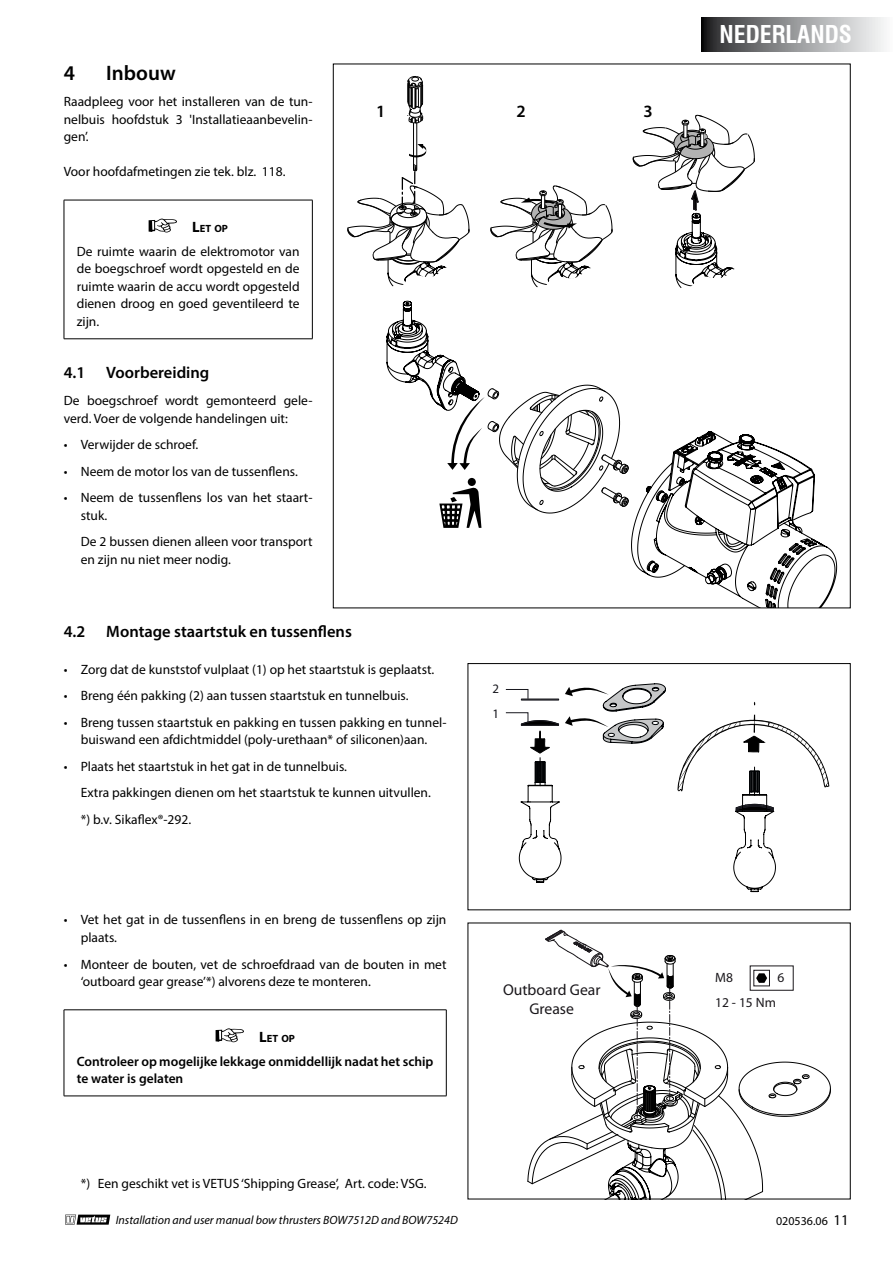
<style>
.page{position:relative;width:893px;height:1263px;background:#fff}
.page>*{position:absolute;margin:0;border:0;box-sizing:border-box;transform-origin:0 0}
.t1{font:700 condensed 24px "Swiss 721 BT";color:#fff}
.t2{font:600 21px "Myriad Pro";color:#000}
.t3{font:600 17.25px "Myriad Pro";color:#000}
.t4{font:600 16.5px "Myriad Pro";color:#000}
.t5{font:15.6px/18.8px "Myriad Pro";color:#1a171b;text-align:center}
.t6{font:13.5px/17.5px "Myriad Pro";color:#000}
.t7{font:600 13.5px/17.5px "Myriad Pro";color:#000}
.t8{font:13.5px/24.3px "Myriad Pro";color:#1a171b}
.t9{font:12.9px "Myriad Pro";color:#17171d}
.t10{font:italic 12px "Myriad Pro";color:#000}
.t11{font:12px "Myriad Pro";color:#000}
.t12{font:700 10.5px "Myriad Pro";color:#000}
.s1{font-size:15px}
</style>
<div class="page">
<svg style="left:65px;top:1214px;width:45px;height:11px"></svg>
<svg style="left:505px;top:683px;width:161px;height:200px"></svg>
<svg style="left:677px;top:715px;width:152px;height:177px"></svg>
<div style="left:468px;top:663px;width:382px;height:247px;border:1px solid #000"></div>
<svg style="left:527px;top:929px;width:304px;height:268px"></svg>
<svg style="left:347px;top:76px;width:490px;height:530px"></svg>
<hr style="left:64px;top:200px;width:249px;height:1px;background:#000">
<hr style="left:64px;top:200px;width:1px;height:139px;background:#000">
<hr style="left:312px;top:200px;width:1px;height:139px;background:#000">
<hr style="left:64px;top:339px;width:249px;height:1px;background:#000">
<svg style="left:149px;top:219px;width:28px;height:13px"></svg>
<hr style="left:64px;top:1009px;width:382px;height:1px;background:#000">
<hr style="left:64px;top:1010px;width:1px;height:86px;background:#000">
<hr style="left:446px;top:1010px;width:1px;height:86px;background:#000">
<hr style="left:64px;top:1096px;width:382px;height:1px;background:#000">
<svg style="left:216px;top:1028px;width:28px;height:14px"></svg>
<svg style="left:702px;top:17px;width:182px;height:34px;background:#919293"></svg>
<h2 class="t2" style="left:64px;top:59px;width:13px">4</h2>
<h2 class="t2" style="left:106px;top:59px;width:71px">Inbouw</h2>
<p class="t6" style="left:64px;top:93px;width:250px;text-align:justify">Raadpleeg voor het installeren van de tun&shy;nelbuis hoofdstuk 3 'Installatieaanbevelin&shy;gen’.</p>
<p class="t6" style="left:64px;top:163px;width:223px">Voor hoofdafmetingen zie tek. blz. 118.</p>
<p class="t12" style="left:192px;top:222px;width:37px"><span class="s1">L</span>ET OP</p>
<p class="t6" style="left:77px;top:242px;width:224px;text-align:justify">De ruimte waarin de elektromotor van de boegschroef wordt opgesteld en de ruimte waarin de accu wordt opgesteld dienen droog en goed geventileerd te zijn.</p>
<p class="t4" style="left:64px;top:362px;width:23px">4.1</p>
<p class="t4" style="left:106px;top:362px;width:105px">Voorbereiding</p>
<p class="t6" style="left:64px;top:391px;width:250px">De boegschroef wordt gemonteerd gele&shy;verd. Voer de volgende handelingen uit:</p>
<p class="t6" style="left:64px;top:436px;width:136px">• Verwijder de schroef.</p>
<p class="t6" style="left:64px;top:462px;width:236px">• Neem de motor los van de tussenflens.</p>
<p class="t6" style="left:81px;top:489px;width:233px;text-indent:-17px">• Neem de tussenflens los van het staart&shy;stuk.</p>
<p class="t6" style="left:81px;top:533px;width:233px">De 2 bussen dienen alleen voor transport en zijn nu niet meer nodig.</p>
<p class="t3" style="left:376px;top:100px;width:11px">1</p>
<p class="t3" style="left:516px;top:100px;width:11px">2</p>
<p class="t3" style="left:644px;top:100px;width:11px">3</p>
<p class="t4" style="left:64px;top:621px;width:23px">4.2</p>
<p class="t4" style="left:106px;top:621px;width:247px">Montage staartstuk en tussenflens</p>
<p class="t6" style="left:64px;top:660px;width:372px">• Zorg dat de kunststof vulplaat (1) op het staartstuk is geplaatst.</p>
<p class="t6" style="left:64px;top:686px;width:346px">• Breng één pakking (2) aan tussen staartstuk en tunnelbuis.</p>
<p class="t6" style="left:64px;top:713px;width:384px;text-align:center">• Breng tussen staartstuk en pakking en tussen pakking en tunnel&shy;buiswand een afdichtmiddel (poly-urethaan* of siliconen)aan.</p>
<p class="t6" style="left:81px;top:753px;width:352px;line-height:26.5px;text-indent:-17px">• Plaats het staartstuk in het gat in de tunnelbuis.<br>Extra pakkingen dienen om het staartstuk te kunnen uitvullen. *) b.v. Sikaflex®-292.</p>
<p class="t6" style="left:81px;top:911px;width:367px;text-indent:-17px">• Vet het gat in de tussenflens in en breng de tussenflens op zijn plaats.</p>
<p class="t6" style="left:81px;top:955px;width:367px;text-indent:-17px">• Monteer de bouten, vet de schroefdraad van de bouten in met ‘outboard gear grease’*) alvorens deze te monteren.</p>
<p class="t12" style="left:259px;top:1032px;width:37px"><span class="s1">L</span>ET OP</p>
<p class="t7" style="left:77px;top:1052px;width:358px">Controleer op mogelijke lekkage onmiddellijk nadat het schip te water is gelaten</p>
<p class="t9" style="left:493px;top:680px;width:8px">2</p>
<p class="t9" style="left:493px;top:706px;width:8px">1</p>
<p class="t5" style="left:503px;top:980px;width:99px">Outboard Gear<br>Grease</p>
<p class="t6" style="left:81px;top:1174px;width:347px">*) Een geschikt vet is VETUS ‘Shipping Grease’, Art. code: VSG.</p>
<p class="t10" style="left:116px;top:1212px;width:344px">Installation and user manual bow thrusters BOW7512D and BOW7524D</p>
<h1 class="t1" style="left:719px;top:20px;width:134px">NEDERLANDS</h1>
<p class="t8" style="left:715px;top:965px;width:62px">M8<br>12 - 15 Nm</p>
<p class="t8" style="left:778px;top:965px;width:8px">6</p>
<p class="t11" style="left:776px;top:1213px;width:74px">020536.06 <span class="s1">11</span></p>
</div>
